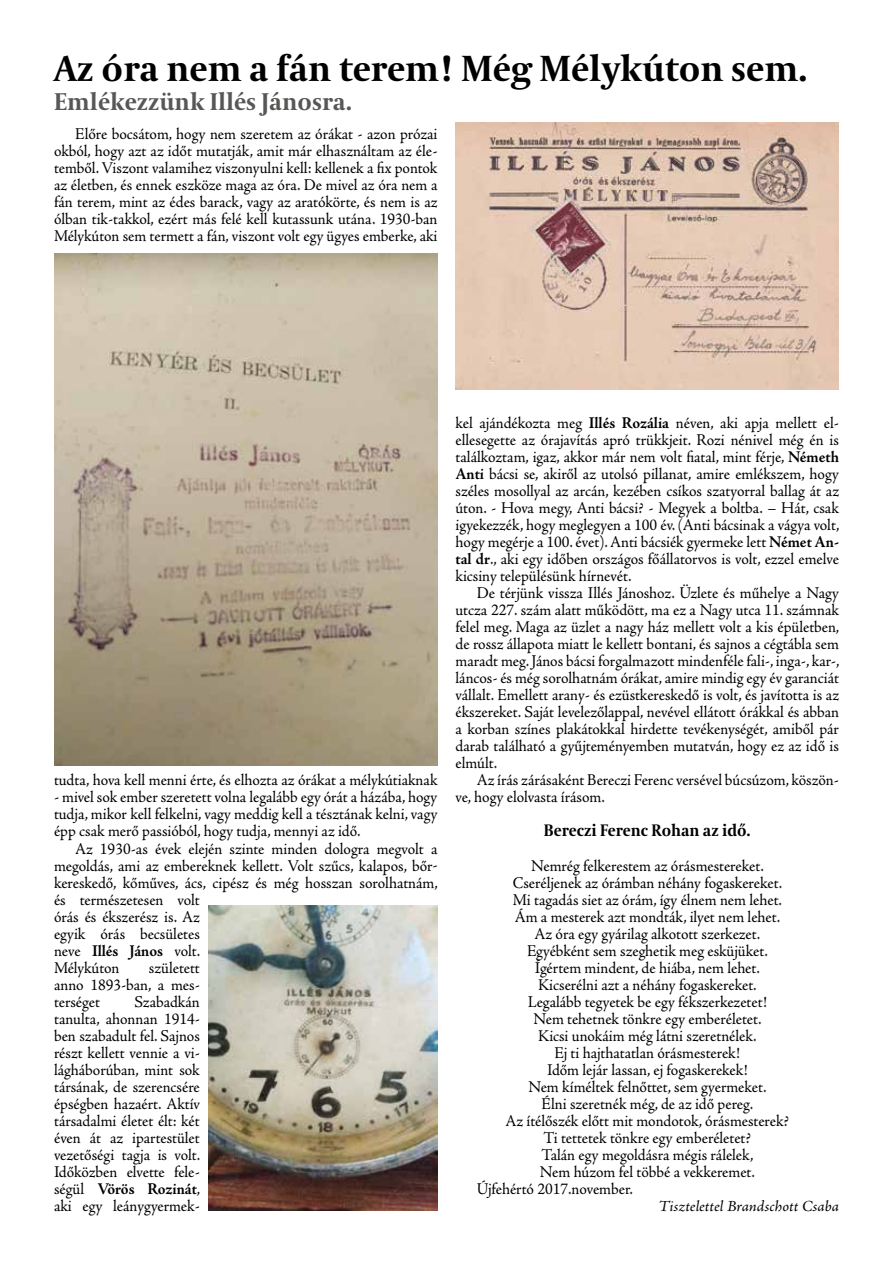
<style>
.page{position:relative;width:893px;height:1263px;background:#fff}
.page>*{position:absolute;margin:0;border:0;box-sizing:border-box;transform-origin:0 0}
.t1{font:700 36px "Coranto 2";color:#000}
.t2{font:700 24px "Coranto 2";color:#575756}
.t3{font:16.5px/17px "Adobe Jenson Pro";color:#000;text-align:justify;scale:.95 1}
.t4{font:700 16.5px "Coranto 2";color:#000;scale:.95 1}
.t5{font:italic 15.6px "Adobe Jenson Pro";color:#000;scale:1.05 1}
.s1{font-weight:700}
</style>
<div class="page">
<img style="left:54px;top:254px;width:383px;height:511px">
<img style="left:455px;top:122px;width:384px;height:268px">
<img style="left:208px;top:905px;width:229px;height:306px">
<h1 class="t1" style="left:54px;top:47px;width:755px">Az óra nem a fán terem! Még Mélykúton sem.</h1>
<h2 class="t2" style="left:54px;top:87px;width:299px">Emlékezzünk Illés Jánosra.</h2>
<p class="t3" style="left:54px;top:126px;width:405px;text-indent:21px">Előre bocsátom, hogy nem szeretem az órákat - azon prózai okból, hogy azt az időt mutatják, amit már elhasználtam az éle&shy;temből. Viszont valamihez viszonyulni kell: kellenek a fix pontok az életben, és ennek eszköze maga az óra. De mivel az óra nem a fán terem, mint az édes barack, vagy az aratókörte, és nem is az ólban tik-takkol, ezért más felé kell kutassunk utána. 1930-ban Mélykúton sem termett a fán, viszont volt egy ügyes emberke, aki</p>
<p class="t3" style="left:54px;top:772px;width:405px">tudta, hova kell menni érte, és elhozta az órákat a mélykútiaknak</p>
<p class="t3" style="left:54px;top:789px;width:405px">- mivel sok ember szeretett volna legalább egy órát a házába, hogy tudja, mikor kell felkelni, vagy meddig kell a tésztának kelni, vagy épp csak merő passióból, hogy tudja, mennyi az idő.</p>
<p class="t3" style="left:54px;top:840px;width:406px;text-align:left;text-indent:21px">Az 1930-as évek elején szinte minden dologra megvolt a megoldás, ami az embereknek kellett. Volt szűcs, kalapos, bőr&shy;kereskedő, kőműves, ács, cipész és még hosszan sorolhatnám, és természetesen volt<br>órás és ékszerész is. Az<br>egyik órás becsületes<br>neve <span class="s1">Illés János</span> volt.<br>Mélykúton</p>
<p class="t3" style="left:54px;top:959px;width:155px;text-indent:95px">született anno 1893-ban, a mes&shy;terséget</p>
<p class="t3" style="left:54px;top:993px;width:156px;text-indent:80px">Szabadkán tanulta, ahonnan 1914- ben szabadult fel. Sajnos részt kellett vennie a vi&shy;lágháborúban, mint sok társának, de szerencsére épségben hazaért. Aktív társadalmi életet élt: két éven át az ipartestület vezetőségi tagja is volt.<br>Időközben elvette fele&shy;ségül <span class="s1">Vörös Rozinát</span>, aki egy leánygyermek-</p>
<p class="t3" style="left:455px;top:415px;width:406px">kel ajándékozta meg <span class="s1">Illés Rozália</span> néven, aki apja mellett el&shy;ellesegette az órajavítás apró trükkjeit. Rozi nénivel még én is találkoztam, igaz, akkor már nem volt fiatal, mint férje, <span class="s1">Németh Anti</span> bácsi se, akiről az utolsó pillanat, amire emlékszem, hogy széles mosollyal az arcán, kezében csíkos szatyorral ballag át az úton. - Hova megy, Anti bácsi? - Megyek a boltba. – Hát, csak igyekezzék, hogy meglegyen a 100 év. (Anti bácsinak a vágya volt, hogy megérje a 100. évet). Anti bácsiék gyermeke lett <span class="s1">Német An&shy;tal dr</span>., aki egy időben országos főállatorvos is volt, ezzel emelve kicsiny településünk hírnevét.</p>
<p class="t3" style="left:455px;top:585px;width:406px;text-indent:21px">De térjünk vissza Illés Jánoshoz. Üzlete és műhelye a Nagy utcza 227. szám alatt működött, ma ez a Nagy utca 11. számnak felel meg. Maga az üzlet a nagy ház mellett volt a kis épületben, de rossz állapota miatt le kellett bontani, és sajnos a cégtábla sem maradt meg. János bácsi forgalmazott mindenféle fali-, inga-, kar-, láncos- és még sorolhatnám órákat, amire mindig egy év garanciát vállalt. Emellett arany- és ezüstkereskedő is volt, és javította is az ékszereket. Saját levelezőlappal, nevével ellátott órákkal és abban a korban színes plakátokkal hirdette tevékenységét, amiből pár darab található a gyűjteményemben mutatván, hogy ez az idő is elmúlt.</p>
<p class="t3" style="left:455px;top:772px;width:405px;text-indent:21px">Az írás zárásaként Bereczi Ferenc versével búcsúzom, köszön&shy;ve, hogy elolvasta írásom.</p>
<p class="t4" style="left:544px;top:820px;width:219px">Bereczi Ferenc Rohan az idő.</p>
<p class="t3" style="left:531px;top:857px;width:246px">Nemrég felkerestem az órásmestereket.</p>
<p class="t3" style="left:513px;top:874px;width:285px">Cseréljenek az órámban néhány fogaskereket.</p>
<p class="t3" style="left:513px;top:891px;width:285px">Mi tagadás siet az órám, így élnem nem lehet.</p>
<p class="t3" style="left:515px;top:908px;width:281px">Ám a mesterek azt mondták, ilyet nem lehet.</p>
<p class="t3" style="left:535px;top:925px;width:239px">Az óra egy gyárilag alkotott szerkezet.</p>
<p class="t3" style="left:527px;top:942px;width:255px">Egyébként sem szeghetik meg esküjüket.</p>
<p class="t3" style="left:535px;top:959px;width:238px">Ígértem mindent, de hiába, nem lehet.</p>
<p class="t3" style="left:538px;top:976px;width:232px">Kicserélni azt a néhány fogaskereket.</p>
<p class="t3" style="left:528px;top:993px;width:253px">Legalább tegyetek be egy fékszerkezetet!</p>
<p class="t3" style="left:533px;top:1010px;width:242px">Nem tehetnek tönkre egy emberéletet.</p>
<p class="t3" style="left:538px;top:1027px;width:231px">Kicsi unokáim még látni szeretnélek.</p>
<p class="t3" style="left:555px;top:1044px;width:197px">Ej ti hajthatatlan órásmesterek!</p>
<p class="t3" style="left:547px;top:1061px;width:212px">Időm lejár lassan, ej fogaskerekek!</p>
<p class="t3" style="left:528px;top:1078px;width:252px">Nem kíméltek felnőttet, sem gyermeket.</p>
<p class="t3" style="left:542px;top:1095px;width:224px">Élni szeretnék még, de az idő pereg.</p>
<p class="t3" style="left:506px;top:1112px;width:300px">Az ítélőszék előtt mit mondotok, órásmesterek?</p>
<p class="t3" style="left:544px;top:1129px;width:220px">Ti tettetek tönkre egy emberéletet?</p>
<p class="t3" style="left:541px;top:1146px;width:225px">Talán egy megoldásra mégis rálelek,</p>
<p class="t3" style="left:540px;top:1163px;width:228px">Nem húzom fel többé a vekkeremet.</p>
<p class="t3" style="left:477px;top:1180px;width:166px">Újfehértó 2017.november.</p>
<p class="t5" style="left:658px;top:1197px;width:173px">Tisztelettel Brandschott Csaba</p>
</div>
